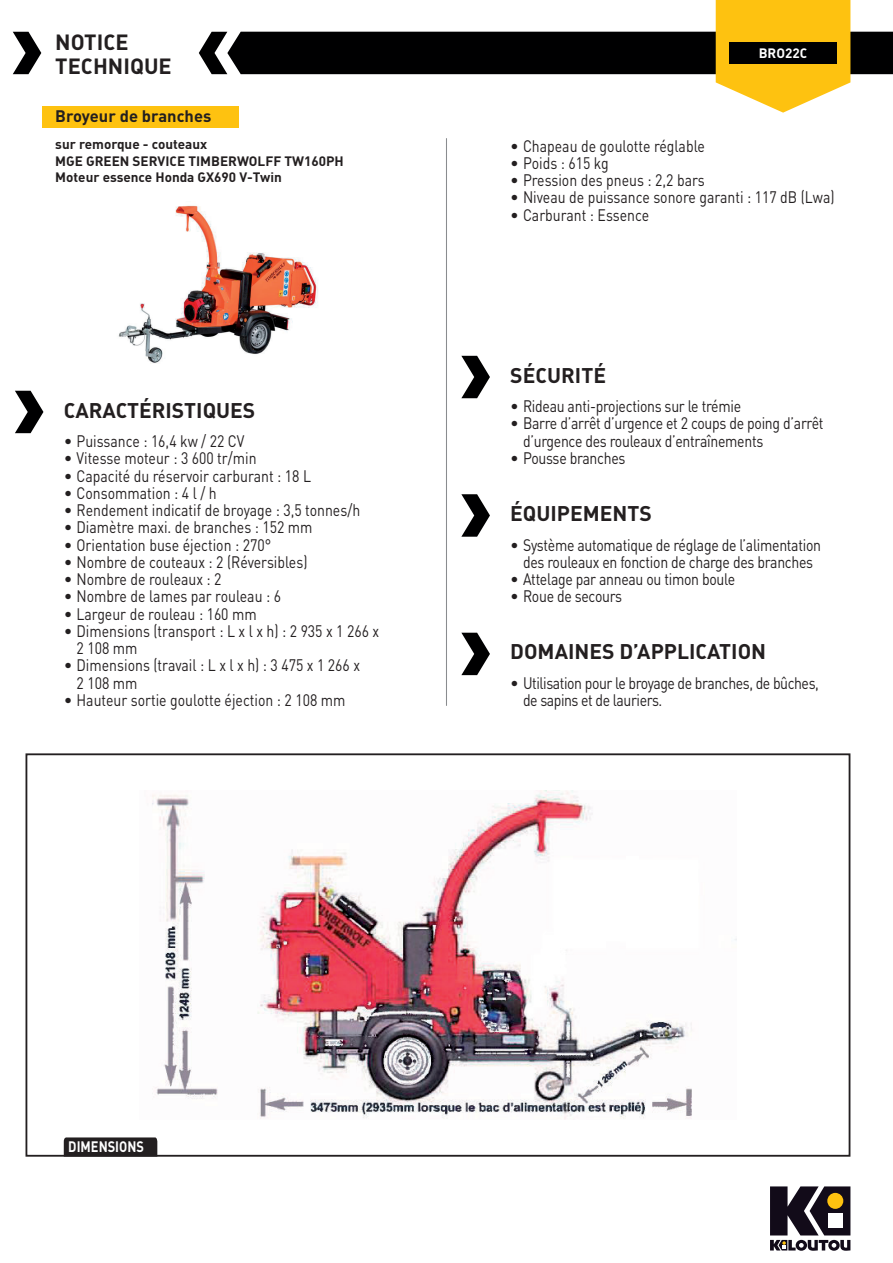
<style>
.page{position:relative;width:893px;height:1263px;background:#fff}
.page>*{position:absolute;margin:0;border:0;box-sizing:border-box;transform-origin:0 0}
.t1{font:700 21.75px/24.5px "DIN";color:#231f20}
.t2{font:700 21px "DIN";color:#231f20}
.t3{font:16.5px/17.2px "DIN";color:#231f20}
.t4{font:16.5px/17.2px "DIN";letter-spacing:-.02em;color:#231f20;text-align:center}
.t5{font:16.5px/17.2px "DIN";letter-spacing:-.03em;color:#231f20}
.t6{font:700 16.5px "DIN";color:#231f20}
.t7{font:700 15px "DIN";color:#fff;scale:.85 1}
.t8{font:700 13.5px/16.2px "DIN";color:#231f20}
.t9{font:700 13.5px "DIN";color:#fff}
</style>
<div class="page">
<img style="left:152px;top:790px;width:585px;height:329px">
<div style="left:26px;top:753px;width:824px;height:404px;border:2px solid #231f20"></div>
<svg style="left:13px;top:32px;width:28px;height:42px"></svg>
<svg style="left:199px;top:0;width:694px;height:113px"></svg>
<svg style="left:770px;top:1186px;width:80px;height:65px"></svg>
<div style="left:43px;top:106px;width:196px;height:22px;background:#fec210"></div>
<hr style="left:446px;top:138px;width:1px;height:568px;background:#8a8c8f">
<div style="left:729px;top:42px;width:108px;height:22px;background:#000001"></div>
<img style="left:118px;top:205px;width:200px;height:159px">
<svg style="left:15px;top:391px;width:28px;height:42px"></svg>
<div style="left:64px;top:1137px;width:93px;height:19px;background:#231f20"></div>
<svg style="left:461px;top:494px;width:29px;height:43px"></svg>
<svg style="left:461px;top:356px;width:29px;height:42px"></svg>
<svg style="left:461px;top:633px;width:29px;height:42px"></svg>
<h1 class="t1" style="left:55px;top:29px;width:118px">NOTICE<br>TECHNIQUE</h1>
<p class="t6" style="left:55px;top:105px;width:158px">Broyeur de branches</p>
<p class="t9" style="left:759px;top:45px;width:50px">BRO22C</p>
<p class="t8" style="left:55px;top:136px;width:290px">sur remorque - couteaux<br>MGE GREEN SERVICE TIMBERWOLFF TW160PH<br>Moteur essence Honda GX690 V-Twin</p>
<p class="t3" style="left:510px;top:137px;width:196px">• Chapeau de goulotte réglable</p>
<p class="t3" style="left:510px;top:154px;width:100px">• Poids : 615 kg</p>
<p class="t3" style="left:510px;top:171px;width:196px">• Pression des pneus : 2,2 bars</p>
<p class="t3" style="left:510px;top:188px;width:326px">• Niveau de puissance sonore garanti : 117 dB (Lwa)</p>
<p class="t3" style="left:510px;top:206px;width:140px">• Carburant : Essence</p>
<p class="t2" style="left:64px;top:396px;width:193px">CARACTÉRISTIQUES</p>
<p class="t3" style="left:64px;top:432px;width:182px">• Puissance : 16,4 kw / 22 CV</p>
<p class="t3" style="left:64px;top:449px;width:194px">• Vitesse moteur : 3 600 tr/min</p>
<p class="t3" style="left:64px;top:467px;width:249px">• Capacité du réservoir carburant : 18 L</p>
<p class="t3" style="left:64px;top:484px;width:154px">• Consommation : 4 l / h</p>
<p class="t3" style="left:64px;top:501px;width:298px">• Rendement indicatif de broyage : 3,5 tonnes/h</p>
<p class="t3" style="left:64px;top:518px;width:250px">• Diamètre maxi. de branches : 152 mm</p>
<p class="t3" style="left:64px;top:536px;width:209px">• Orientation buse éjection : 270°</p>
<p class="t3" style="left:64px;top:553px;width:245px">• Nombre de couteaux : 2 (Réversibles)</p>
<p class="t3" style="left:64px;top:570px;width:159px">• Nombre de rouleaux : 2</p>
<p class="t3" style="left:64px;top:587px;width:219px">• Nombre de lames par rouleau : 6</p>
<p class="t3" style="left:64px;top:605px;width:194px">• Largeur de rouleau : 160 mm</p>
<p class="t3" style="left:77px;top:622px;width:304px;text-indent:-13px">• Dimensions (transport : L x l x h) : 2 935 x 1 266 x<br>2 108 mm</p>
<p class="t3" style="left:77px;top:656px;width:285px;text-indent:-13px">• Dimensions (travail : L x l x h) : 3 475 x 1 266 x<br>2 108 mm</p>
<p class="t3" style="left:64px;top:691px;width:283px">• Hauteur sortie goulotte éjection : 2 108 mm</p>
<p class="t2" style="left:510px;top:361px;width:97px">SÉCURITÉ</p>
<p class="t4" style="left:510px;top:397px;width:232px">• Rideau anti-projections sur le trémie</p>
<p class="t4" style="left:523px;top:414px;width:302px;text-align:left;text-indent:-13px">• Barre d’arrêt d’urgence et 2 coups de poing d’arrêt d’urgence des rouleaux d’entraînements</p>
<p class="t4" style="left:510px;top:449px;width:117px">• Pousse branches</p>
<p class="t2" style="left:510px;top:500px;width:143px">ÉQUIPEMENTS</p>
<p class="t4" style="left:510px;top:536px;width:312px">• Système automatique de réglage de l’alimentation des rouleaux en fonction de charge des branches</p>
<p class="t4" style="left:510px;top:570px;width:226px">• Attelage par anneau ou timon boule</p>
<p class="t4" style="left:510px;top:587px;width:113px">• Roue de secours</p>
<p class="t2" style="left:510px;top:637px;width:257px">DOMAINES D’APPLICATION</p>
<p class="t5" style="left:523px;top:674px;width:297px;text-indent:-13px">• Utilisation pour le broyage de branches, de bûches, de sapins et de lauriers.</p>
<p class="t7" style="left:68px;top:1137px;width:90px">DIMENSIONS</p>
</div>
